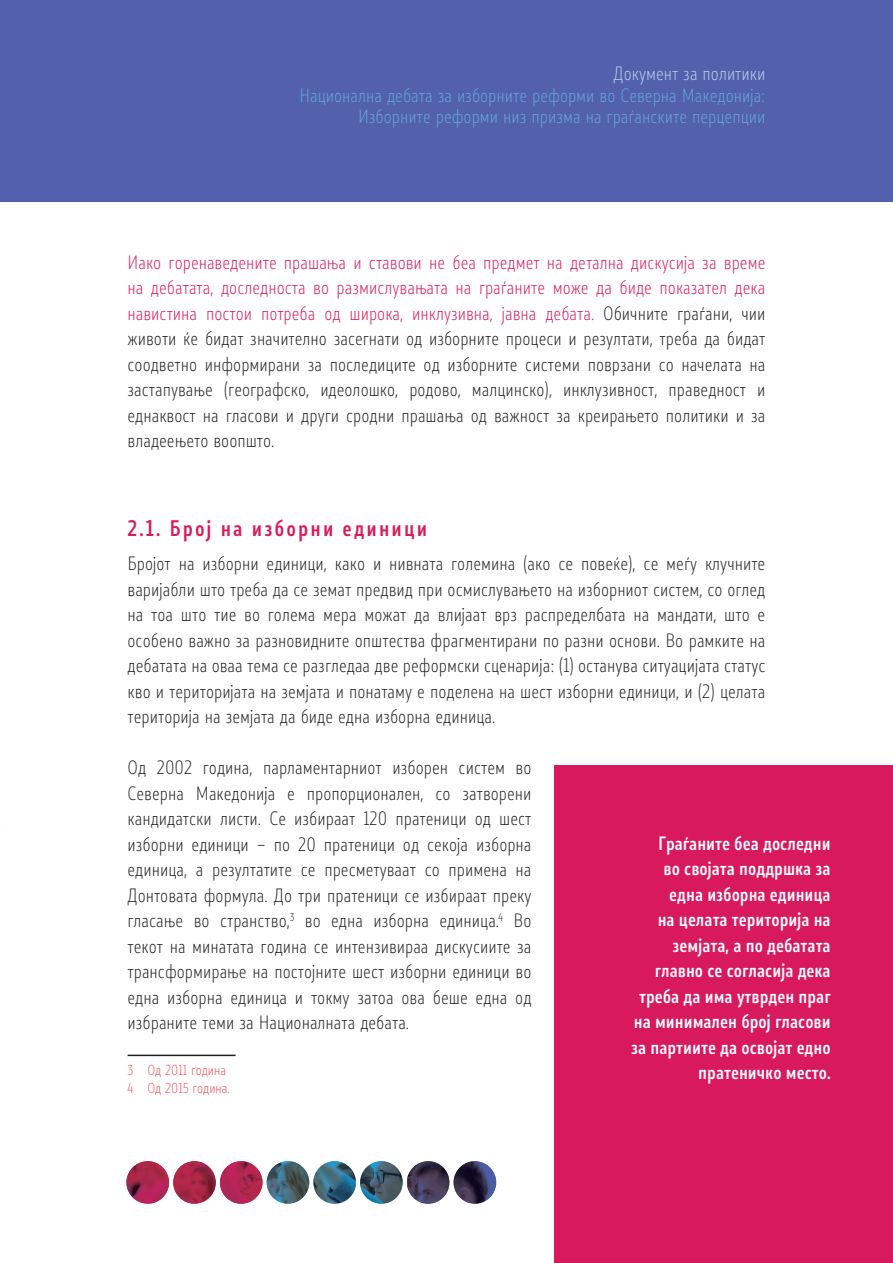
<style>
.page{position:relative;width:893px;height:1263px;background:#fff}
.page>*{position:absolute;margin:0;border:0;box-sizing:border-box;transform-origin:0 0}
.Heading_2{font:500 21px "Stobi Sans Cn";letter-spacing:.1em;color:#d9195d}
.t1{font:300 18px/25.5px "Stobi Sans Cn";color:#231f20;text-align:justify}
.t2{font:500 18px/25.5px "Stobi Sans Cn";color:#fff;text-align:right}
.t3{font:300 18px "Stobi Sans Cn";color:#63a7da}
.t4{font:300 18px "Stobi Sans Cn";color:#b5d0ec}
.Footnote_text{font:300 13.5px "Stobi Sans Cn";color:#ef4d55}
.s1{color:#d91a5b}
</style>
<div class="page">
<svg style="left:470px;top:1193px;width:24px;height:11px"></svg>
<svg style="left:220px;top:1161px;width:42px;height:43px"></svg>
<svg style="left:407px;top:1161px;width:42px;height:43px"></svg>
<img style="left:407px;top:1161px;width:37px;height:23px">
<img style="left:407px;top:1182px;width:20px;height:21px">
<img style="left:360px;top:1161px;width:43px;height:43px">
<img style="left:267px;top:1161px;width:42px;height:43px">
<img style="left:313px;top:1161px;width:43px;height:43px">
<img style="left:173px;top:1161px;width:43px;height:43px">
<img style="left:241px;top:1161px;width:20px;height:29px">
<img style="left:220px;top:1161px;width:21px;height:42px">
<img style="left:126px;top:1161px;width:43px;height:42px">
<img style="left:471px;top:1161px;width:25px;height:32px">
<img style="left:453px;top:1161px;width:18px;height:42px">
<div style="left:0;top:0;width:893px;height:202px;background:#5360ac"></div>
<hr style="left:128px;top:1055px;width:108px;height:1px;background:#231f20">
<div style="left:554px;top:765px;width:339px;height:498px;background:#d9195d"></div>
<p class="t4" style="left:614px;top:61px;width:153px">Документ за политики</p>
<p class="t3" style="left:299px;top:83px;width:467px">Национална дебата за изборните реформи во Северна Македонија:</p>
<p class="t3" style="left:358px;top:104px;width:409px">Изборните реформи низ призма на граѓанските перцепции</p>
<p class="t1" style="left:128px;top:249px;width:639px"><span class="s1">Иако горенаведените прашања и ставови не беа предмет на детална дискусија за време на дебатата, доследноста во размислувањата на граѓаните може да биде показател дека навистина постои потреба од широка, инклузивна, јавна дебата.</span> Обичните граѓани, чии животи ќе бидат значително засегнати од изборните процеси и резултати, треба да бидат соодветно информирани за последиците од изборните системи поврзани со начелата на застапување (географско, идеолошко, родово, малцинско), инклузивност, праведност и еднаквост на гласови и други сродни прашања од важност за креирањето политики и за владеењето воопшто.</p>
<p class="Heading_2" style="left:128px;top:514px;width:301px">2.1. Број на изборни единици</p>
<p class="t1" style="left:128px;top:550px;width:639px">Бројот на изборни единици, како и нивната големина (ако се повеќе), се меѓу клучните варијабли што треба да се земат предвид при осмислувањето на изборниот систем, со оглед на тоа што тие во голема мера можат да влијаат врз распределбата на мандати, што е особено важно за разновидните општества фрагментирани по разни основи. Во рамките на дебатата на оваа тема се разгледаа две реформски сценарија: (1) останува ситуацијата статус кво и територијата на земјата и понатаму е поделена на шест изборни единици, и (2) целата територија на земјата да биде една изборна единица.</p>
<p class="t1" style="left:128px;top:754px;width:405px">Од 2002 година, парламентарниот изборен систем во Северна Македонија е пропорционален, со затворени кандидатски листи. Се избираат 120 пратеници од шест изборни единици – по 20 пратеници од секоја изборна единица, а резултатите се пресметуваат со примена на Донтовата формула. До три пратеници се избираат преку гласање во странство,<sup>3</sup> во една изборна единица.<sup>4</sup> Во текот на минатата година се интензивираа дискусиите за трансформирање на постојните шест изборни единици во една изборна единица и токму затоа ова беше една од избраните теми за Националната дебата.</p>
<p class="Footnote_text" style="left:128px;top:1061px;width:100px">3 Од 2011 година</p>
<p class="Footnote_text" style="left:128px;top:1079px;width:104px">4 Од 2015 година.</p>
<p class="t2" style="left:631px;top:830px;width:201px">Граѓаните беа доследни<br>во својата поддршка за една изборна единица<br>на целата територија на земјата, а по дебатата главно се согласија дека треба да има утврден праг на минимален број гласови за партиите да освојат едно пратеничко место.</p>
</div>
